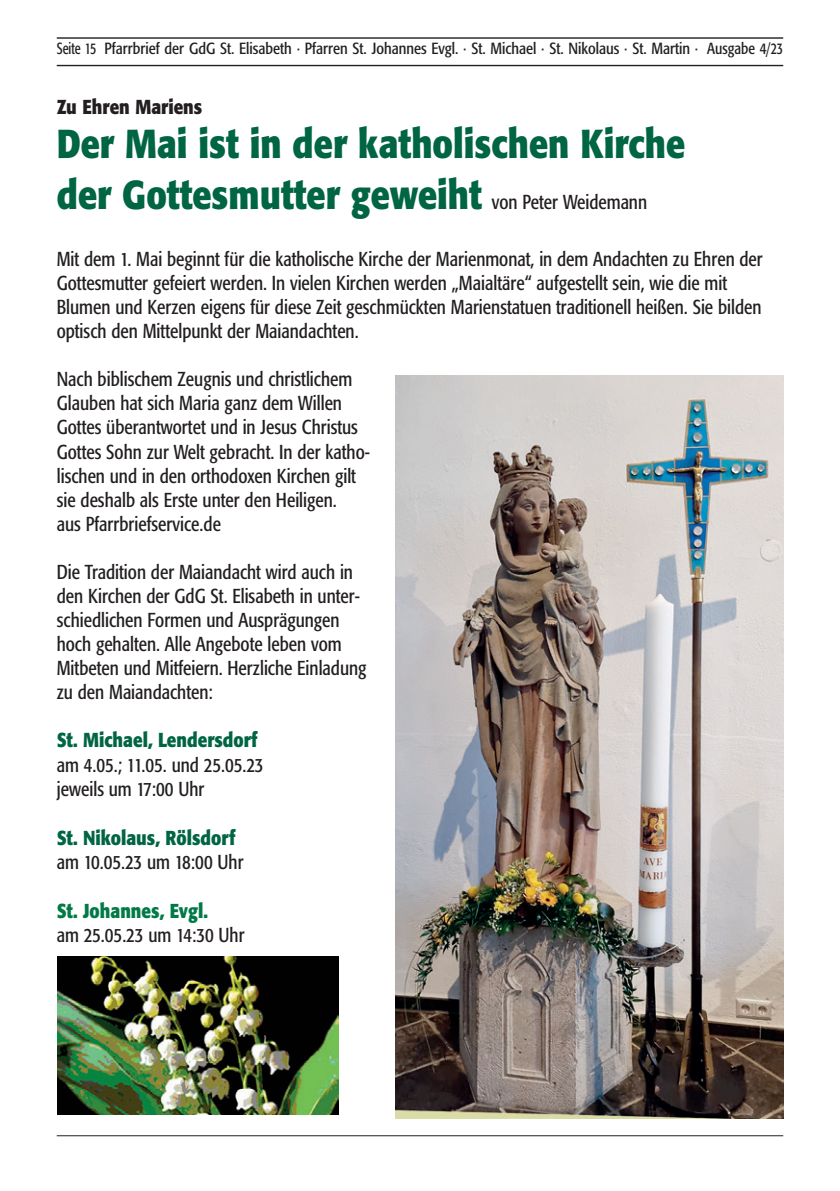
<style>
.page{position:relative;width:840px;height:1191px;background:#fff}
.page>*{position:absolute;margin:0;border:0;box-sizing:border-box;transform-origin:0 0}
.t1{font:700 40px/50.4px "Formata";color:#006542;scale:.85 1}
.t2{font:condensed 20px/24px "Formata";color:#231f20;scale:.95 1}
.t3{font:700 20px/24.6px "Formata";color:#006542;scale:.85 1}
.t4{font:700 20px "Formata";color:#231f20;scale:.85 1}
.t5{font:condensed 16px "Formata";color:#231f20;scale:.85 1}
.s1{font-weight:400;font-stretch:condensed;font-size:20px;color:#231f20}
.s2{font-weight:700;font-stretch:normal;color:#006542}
.s3{font-weight:400;font-stretch:condensed;color:#231f20}
.s4{font-weight:700;font-stretch:normal;color:#017a47}
</style>
<div class="page">
<hr style="left:57px;top:1135px;width:725px;height:1px;background:#231f20">
<hr style="left:57px;top:37px;width:725px;height:2px;background:#231f20">
<hr style="left:57px;top:65px;width:725px;height:1px;background:#231f20">
<img style="left:395px;top:375px;width:387px;height:743px">
<img style="left:58px;top:956px;width:281px;height:158px">
<p class="t5" style="left:57px;top:39px;width:855px">Seite 15 Pfarrbrief der GdG St. Elisabeth · Pfarren St. Johannes Evgl. · St. Michael · St. Nikolaus · St. Martin · Ausgabe 4/23</p>
<p class="t4" style="left:57px;top:94px;width:173px">Zu Ehren Mariens</p>
<p class="t1" style="left:57px;top:118px;width:740px">Der Mai ist in der katholischen Kirche der Gottesmutter geweiht <span class="s1">von Peter Weidemann</span></p>
<p class="t2" style="left:57px;top:247px;width:744px">Mit dem 1. Mai beginnt für die katholische Kirche der Marienmonat, in dem Andachten zu Ehren der Gottesmutter gefeiert werden. In vielen Kirchen werden „Maialtäre“ aufgestellt sein, wie die mit Blumen und Kerzen eigens für diese Zeit geschmückten Marienstatuen traditionell heißen. Sie bilden optisch den Mittelpunkt der Maiandachten.</p>
<p class="t2" style="left:57px;top:367px;width:331px">Nach biblischem Zeugnis und christlichem Glauben hat sich Maria ganz dem Willen Gottes überantwortet und in Jesus Christus Gottes Sohn zur Welt gebracht. In der katho&shy;lischen und in den orthodoxen Kirchen gilt sie deshalb als Erste unter den Heiligen.<br>aus Pfarrbriefservice.de</p>
<p class="t2" style="left:57px;top:559px;width:327px">Die Tradition der Maiandacht wird auch in den Kirchen der GdG St. Elisabeth in unter&shy;schiedlichen Formen und Ausprägungen hoch gehalten. Alle Angebote leben vom Mitbeten und Mitfeiern. Herzliche Einladung zu den Maiandachten:</p>
<p class="t2" style="left:57px;top:728px;width:219px"><span class="s2">St. Michael, Lendersdorf </span>am 4.05.; 11.05. und 25.05.23 jeweils um 17:00 Uhr</p>
<p class="t3" style="left:57px;top:825px;width:221px">St. Nikolaus, Rölsdorf <span class="s3">am 10.05.23 um 18:00 Uhr</span></p>
<p class="t2" style="left:57px;top:898px;width:199px;line-height:24.6px"><span class="s4">St. Johannes, Evgl.<br></span>am 25.05.23 um 14:30 Uhr</p>
</div>
